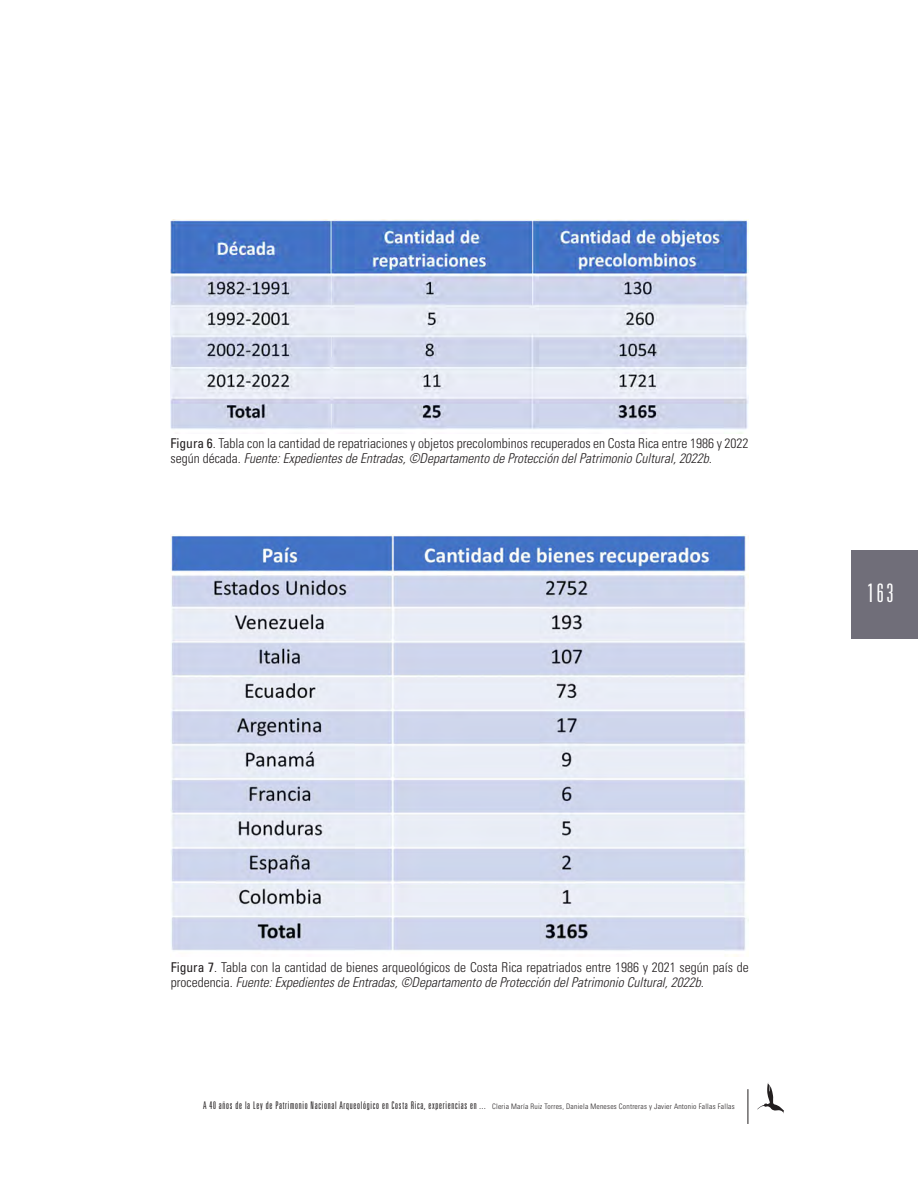
<style>
.page{position:relative;width:918px;height:1188px;background:#fff}
.page>*{position:absolute;margin:0;border:0;box-sizing:border-box;transform-origin:0 0}
.t1{font:300 ultra-condensed 25.5px "Univers LT Std";color:#fff}
.List_Paragraph_wrd_4{font:300 condensed 13.5px/15px "Univers LT Std";color:#231f20}
.t2{font:300 ultra-condensed 10.5px "Univers LT Std";letter-spacing:.07em;color:#231f20}
.s1{font-weight:400}
.s2{font-style:italic}
.s3{font-stretch:condensed;font-size:7.5px}
</style>
<div class="page">
<hr style="left:748px;top:1089px;width:1px;height:35px;background:#231f20">
<div style="left:851px;top:550px;width:67px;height:88px;background:#706e79"></div>
<svg style="left:757px;top:1082px;width:27px;height:32px"></svg>
<img style="left:171px;top:220px;width:578px;height:213px">
<img style="left:171px;top:534px;width:578px;height:423px">
<p class="List_Paragraph_wrd_4" style="left:171px;top:436px;width:580px"><span class="s1">Figura 6</span>. Tabla con la cantidad de repatriaciones y objetos precolombinos recuperados en Costa Rica entre 1986 y 2022 según década. <span class="s2">Fuente: Expedientes de Entradas, ©Departamento de Protección del Patrimonio Cultural, 2022b.</span></p>
<h1 class="t1" style="left:867px;top:579px;width:28px">163</h1>
<p class="List_Paragraph_wrd_4" style="left:171px;top:959px;width:579px"><span class="s1">Figura 7</span>. Tabla con la cantidad de bienes arqueológicos de Costa Rica repatriados entre 1986 y 2021 según país de procedencia. <span class="s2">Fuente: Expedientes de Entradas, ©Departamento de Protección del Patrimonio Cultural, 2022b.</span></p>
<p class="t2" style="left:203px;top:1100px;width:533px">A 40 años de la Ley de Patrimonio Nacional Arqueológico en Costa Rica, experiencias en ... <span class="s3">Cleria María Ruiz Torres, Daniela Meneses Contreras y Javier Antonio Fallas Fallas</span></p>
</div>
